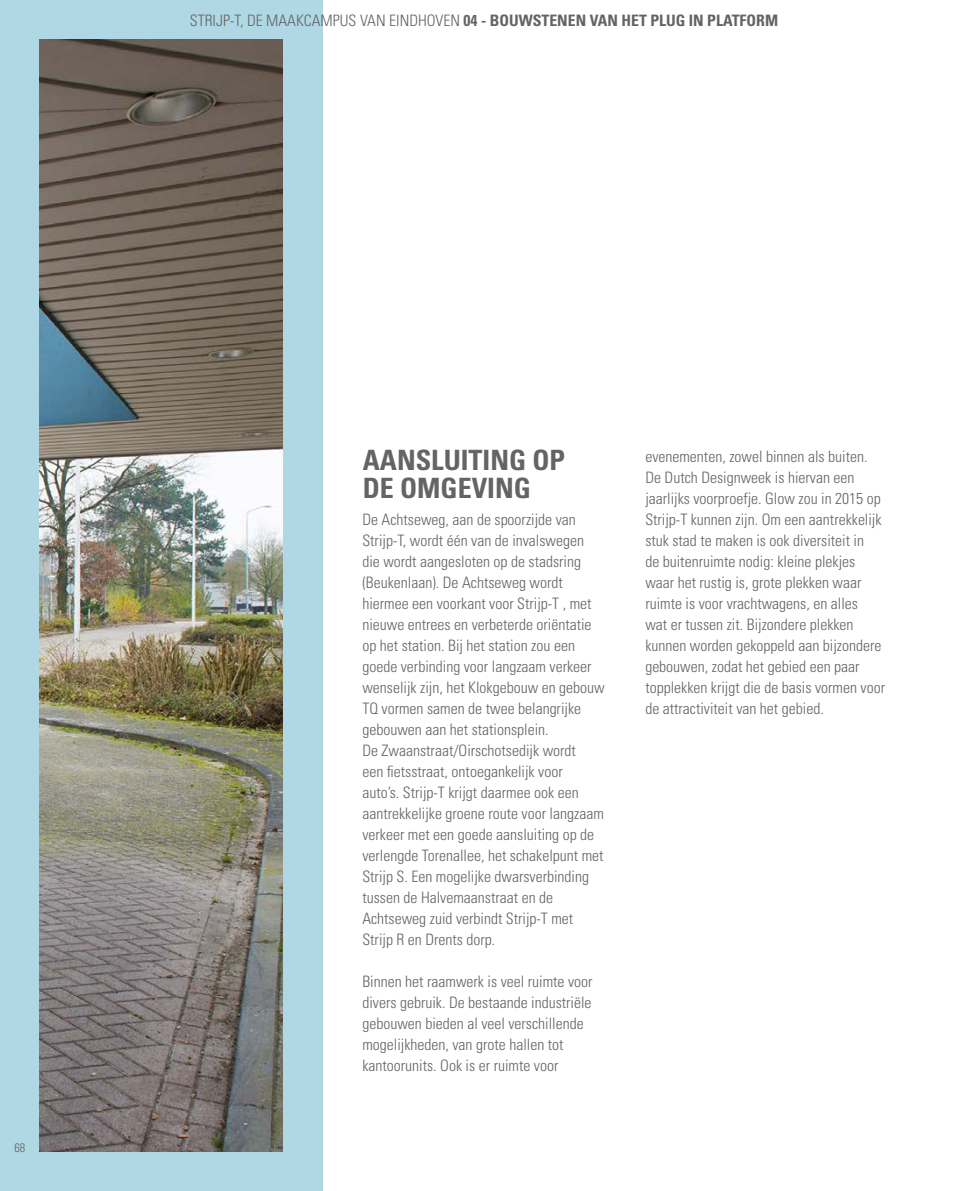
<style>
.page{position:relative;width:968px;height:1191px;background:#fff}
.page>*{position:absolute;margin:0;border:0;box-sizing:border-box;transform-origin:0 0}
.t1{font:700 condensed 28px/28px "Univers LT Std";color:#636466}
.t2{font:300 condensed 15.75px/21px "Univers LT Std";color:#636466}
.t3{font:700 condensed 15.75px "Univers LT Std";color:#636466}
.t4{font:300 condensed 12.25px "Univers LT Std";color:#636466}
</style>
<div class="page">
<div style="left:0;top:0;width:322px;height:1191px;background:#afd7e4"></div>
<img style="left:40px;top:40px;width:243px;height:1111px">
<p class="t2" style="left:190px;top:10px;width:8px">strijp</p>
<p class="t2" style="left:230px;top:10px;width:47px">-t, de maakcampus</p>
<p class="t2" style="left:360px;top:10px;width:10px">van</p>
<p class="t2" style="left:389px;top:10px;width:9px">eindhoven</p>
<p class="t3" style="left:463px;top:11px;width:316px">04 - bouwstenen van het plug in platform</p>
<p class="t4" style="left:14px;top:1140px;width:12px">68</p>
<h1 class="t1" style="left:363px;top:446px;width:201px">aansluiting op de omgeving</h1>
<p class="t2" style="left:362px;top:509px;width:244px">De Achtseweg, aan de spoorzijde van Strijp-T, wordt één van de invalswegen die wordt aangesloten op de stadsring (Beukenlaan). De Achtseweg wordt hiermee een voorkant voor Strijp-T , met nieuwe entrees en verbeterde oriëntatie op het station. Bij het station zou een goede verbinding voor langzaam verkeer wenselijk zijn, het Klokgebouw en gebouw TQ vormen samen de twee belangrijke gebouwen aan het stationsplein.<br>De Zwaanstraat/Oirschotsedijk wordt<br>een fietsstraat, ontoegankelijk voor<br>auto’s. Strijp-T krijgt daarmee ook een aantrekkelijke groene route voor langzaam verkeer met een goede aansluiting op de verlengde Torenallee, het schakelpunt met Strijp S. Een mogelijke dwarsverbinding tussen de Halvemaanstraat en de Achtseweg zuid verbindt Strijp-T met Strijp R en Drents dorp.</p>
<p class="t2" style="left:362px;top:971px;width:232px">Binnen het raamwerk is veel ruimte voor divers gebruik. De bestaande industriële gebouwen bieden al veel verschillende mogelijkheden, van grote hallen tot kantoorunits. Ook is er ruimte voor</p>
<p class="t2" style="left:645px;top:446px;width:241px">evenementen, zowel binnen als buiten.<br>De Dutch Designweek is hiervan een jaarlijks voorproefje. Glow zou in 2015 op Strijp-T kunnen zijn. Om een aantrekkelijk stuk stad te maken is ook diversiteit in<br>de buitenruimte nodig: kleine plekjes waar het rustig is, grote plekken waar ruimte is voor vrachtwagens, en alles<br>wat er tussen zit. Bijzondere plekken kunnen worden gekoppeld aan bijzondere gebouwen, zodat het gebied een paar topplekken krijgt die de basis vormen voor de attractiviteit van het gebied.</p>
</div>
